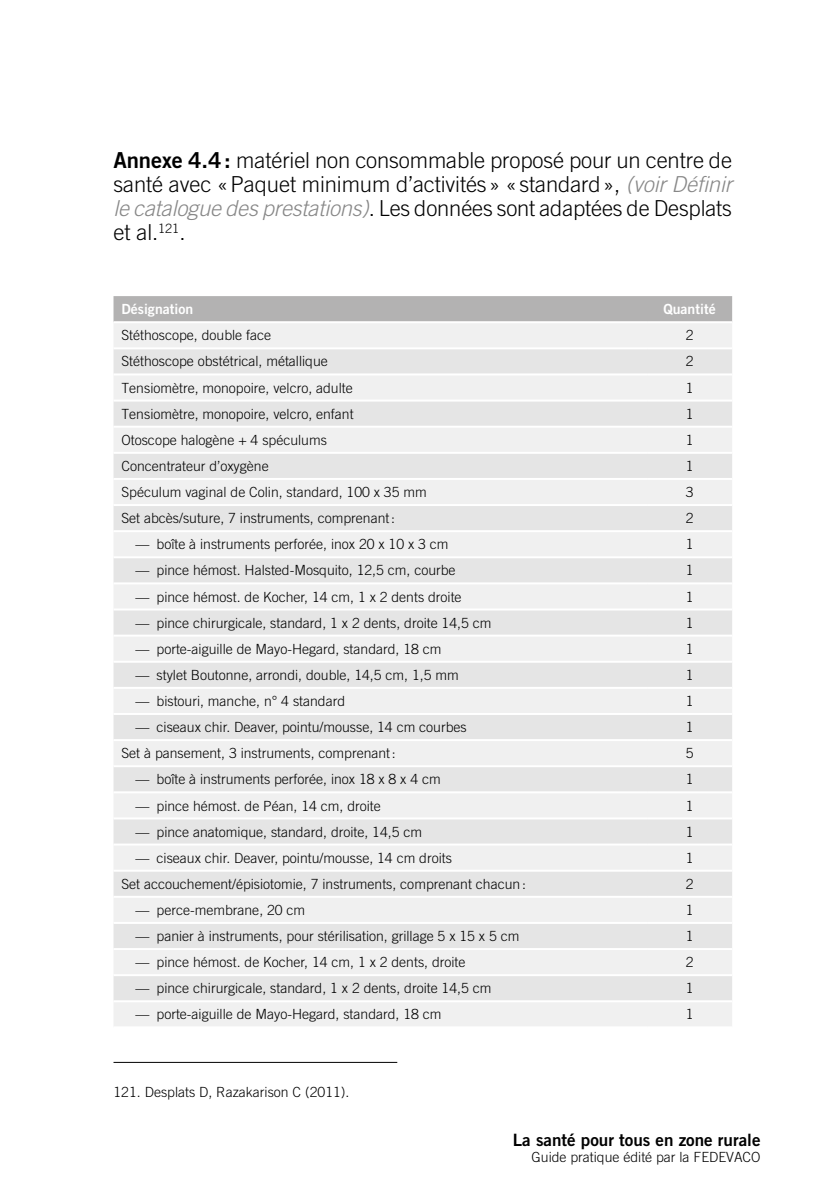
<style>
.page{position:relative;width:840px;height:1191px;background:#fff}
.page>*{position:absolute;margin:0;border:0;box-sizing:border-box;transform-origin:0 0}
.t1{font:300 22px/24px "Trade Gothic LT Std";letter-spacing:-.005em;color:#000;text-align:justify}
.t2{font:17px "Trade Gothic LT Std Bd 2";color:#000}
.t3{font:300 14px "Trade Gothic LT Std";color:#000}
.t4{font:14px "Trade Gothic LT Std Bd 2";color:#fff}
.s1{font-family:"Trade Gothic LT Std Bd 2";font-weight:400}
.s2{font-style:italic;color:#878787}
</style>
<div class="page">
<div style="left:113px;top:296px;width:618px;height:25px;background:#b3b2b2"></div>
<div style="left:114px;top:323px;width:617px;height:703px;background:#f0f0f0"></div>
<svg style="left:113px;top:349px;width:618px;height:651px;fill:#e6e6e6"></svg>
<hr style="left:113px;top:347px;width:533px;height:2px;background:#fff">
<hr style="left:646px;top:347px;width:85px;height:2px;background:#fff">
<hr style="left:113px;top:373px;width:533px;height:2px;background:#fff">
<hr style="left:646px;top:373px;width:85px;height:2px;background:#fff">
<hr style="left:113px;top:399px;width:533px;height:2px;background:#fff">
<hr style="left:646px;top:399px;width:85px;height:2px;background:#fff">
<hr style="left:113px;top:426px;width:533px;height:2px;background:#fff">
<hr style="left:646px;top:426px;width:85px;height:2px;background:#fff">
<hr style="left:113px;top:452px;width:533px;height:2px;background:#fff">
<hr style="left:646px;top:452px;width:85px;height:2px;background:#fff">
<hr style="left:113px;top:478px;width:533px;height:2px;background:#fff">
<hr style="left:646px;top:478px;width:85px;height:2px;background:#fff">
<hr style="left:113px;top:504px;width:533px;height:2px;background:#fff">
<hr style="left:646px;top:504px;width:85px;height:2px;background:#fff">
<hr style="left:113px;top:530px;width:533px;height:2px;background:#fff">
<hr style="left:646px;top:530px;width:85px;height:2px;background:#fff">
<hr style="left:113px;top:556px;width:533px;height:2px;background:#fff">
<hr style="left:646px;top:556px;width:85px;height:2px;background:#fff">
<hr style="left:113px;top:582px;width:533px;height:2px;background:#fff">
<hr style="left:646px;top:582px;width:85px;height:2px;background:#fff">
<hr style="left:113px;top:608px;width:533px;height:2px;background:#fff">
<hr style="left:646px;top:608px;width:85px;height:2px;background:#fff">
<hr style="left:113px;top:634px;width:533px;height:2px;background:#fff">
<hr style="left:646px;top:634px;width:85px;height:2px;background:#fff">
<hr style="left:113px;top:661px;width:533px;height:2px;background:#fff">
<hr style="left:646px;top:661px;width:85px;height:2px;background:#fff">
<hr style="left:113px;top:687px;width:533px;height:2px;background:#fff">
<hr style="left:646px;top:687px;width:85px;height:2px;background:#fff">
<hr style="left:113px;top:713px;width:533px;height:2px;background:#fff">
<hr style="left:646px;top:713px;width:85px;height:2px;background:#fff">
<hr style="left:113px;top:739px;width:533px;height:2px;background:#fff">
<hr style="left:646px;top:739px;width:85px;height:2px;background:#fff">
<hr style="left:113px;top:765px;width:533px;height:2px;background:#fff">
<hr style="left:646px;top:765px;width:85px;height:2px;background:#fff">
<hr style="left:113px;top:791px;width:533px;height:2px;background:#fff">
<hr style="left:646px;top:791px;width:85px;height:2px;background:#fff">
<hr style="left:113px;top:817px;width:533px;height:2px;background:#fff">
<hr style="left:646px;top:817px;width:85px;height:2px;background:#fff">
<hr style="left:113px;top:843px;width:533px;height:2px;background:#fff">
<hr style="left:646px;top:843px;width:85px;height:2px;background:#fff">
<hr style="left:113px;top:869px;width:533px;height:2px;background:#fff">
<hr style="left:646px;top:869px;width:85px;height:2px;background:#fff">
<hr style="left:113px;top:895px;width:533px;height:2px;background:#fff">
<hr style="left:646px;top:895px;width:85px;height:2px;background:#fff">
<hr style="left:113px;top:922px;width:533px;height:2px;background:#fff">
<hr style="left:646px;top:922px;width:85px;height:2px;background:#fff">
<hr style="left:113px;top:948px;width:533px;height:2px;background:#fff">
<hr style="left:646px;top:948px;width:85px;height:2px;background:#fff">
<hr style="left:113px;top:974px;width:533px;height:2px;background:#fff">
<hr style="left:646px;top:974px;width:85px;height:2px;background:#fff">
<hr style="left:113px;top:1000px;width:533px;height:2px;background:#fff">
<hr style="left:646px;top:1000px;width:85px;height:2px;background:#fff">
<hr style="left:113px;top:1062px;width:284px;height:1px;background:#000">
<h1 class="t1" style="left:113px;top:148px;width:619px"><span class="s1">Annexe 4.4:</span> matériel non consommable proposé pour un centre de santé avec «Paquet minimum d’activités» «standard», <span class="s2">(voir Définir le catalogue des prestations)</span>. Les données sont adaptées de Desplats et al.<sup>121</sup>.</h1>
<p class="t4" style="left:121px;top:300px;width:73px">Désignation</p>
<p class="t4" style="left:663px;top:300px;width:54px">Quantité</p>
<p class="t3" style="left:121px;top:327px;width:151px">Stéthoscope, double face</p>
<p class="t3" style="left:685px;top:327px;width:9px">2</p>
<p class="t3" style="left:121px;top:353px;width:208px">Stéthoscope obstétrical, métallique</p>
<p class="t3" style="left:685px;top:353px;width:9px">2</p>
<p class="t3" style="left:121px;top:379px;width:233px">Tensiomètre, monopoire, velcro, adulte</p>
<p class="t3" style="left:685px;top:379px;width:9px">1</p>
<p class="t3" style="left:121px;top:405px;width:233px">Tensiomètre, monopoire, velcro, enfant</p>
<p class="t3" style="left:685px;top:405px;width:9px">1</p>
<p class="t3" style="left:121px;top:431px;width:207px">Otoscope halogène + 4 spéculums</p>
<p class="t3" style="left:685px;top:431px;width:9px">1</p>
<p class="t3" style="left:121px;top:457px;width:149px">Concentrateur d’oxygène</p>
<p class="t3" style="left:685px;top:457px;width:9px">1</p>
<p class="t3" style="left:121px;top:484px;width:306px">Spéculum vaginal de Colin, standard, 100 x 35 mm</p>
<p class="t3" style="left:685px;top:484px;width:9px">3</p>
<p class="t3" style="left:121px;top:510px;width:275px">Set abcès/suture, 7 instruments, comprenant:</p>
<p class="t3" style="left:685px;top:510px;width:9px">2</p>
<p class="t3" style="left:135px;top:536px;width:314px">— boîte à instruments perforée, inox 20 x 10 x 3 cm</p>
<p class="t3" style="left:685px;top:536px;width:9px">1</p>
<p class="t3" style="left:135px;top:562px;width:321px">— pince hémost. Halsted-Mosquito, 12,5 cm, courbe</p>
<p class="t3" style="left:685px;top:562px;width:9px">1</p>
<p class="t3" style="left:135px;top:588px;width:327px">— pince hémost. de Kocher, 14 cm, 1 x 2 dents droite</p>
<p class="t3" style="left:685px;top:588px;width:9px">1</p>
<p class="t3" style="left:135px;top:614px;width:357px">— pince chirurgicale, standard, 1 x 2 dents, droite 14,5 cm</p>
<p class="t3" style="left:685px;top:614px;width:9px">1</p>
<p class="t3" style="left:135px;top:640px;width:307px">— porte-aiguille de Mayo-Hegard, standard, 18 cm</p>
<p class="t3" style="left:685px;top:640px;width:9px">1</p>
<p class="t3" style="left:135px;top:666px;width:324px">— stylet Boutonne, arrondi, double, 14,5 cm, 1,5 mm</p>
<p class="t3" style="left:685px;top:666px;width:9px">1</p>
<p class="t3" style="left:135px;top:692px;width:211px">— bistouri, manche, n° 4 standard</p>
<p class="t3" style="left:685px;top:692px;width:9px">1</p>
<p class="t3" style="left:135px;top:719px;width:332px">— ciseaux chir. Deaver, pointu/mousse, 14 cm courbes</p>
<p class="t3" style="left:685px;top:719px;width:9px">1</p>
<p class="t3" style="left:121px;top:745px;width:276px">Set à pansement, 3 instruments, comprenant:</p>
<p class="t3" style="left:685px;top:745px;width:9px">5</p>
<p class="t3" style="left:135px;top:771px;width:306px">— boîte à instruments perforée, inox 18 x 8 x 4 cm</p>
<p class="t3" style="left:685px;top:771px;width:9px">1</p>
<p class="t3" style="left:135px;top:797px;width:247px">— pince hémost. de Péan, 14 cm, droite</p>
<p class="t3" style="left:685px;top:797px;width:9px">1</p>
<p class="t3" style="left:135px;top:823px;width:288px">— pince anatomique, standard, droite, 14,5 cm</p>
<p class="t3" style="left:685px;top:823px;width:9px">1</p>
<p class="t3" style="left:135px;top:849px;width:318px">— ciseaux chir. Deaver, pointu/mousse, 14 cm droits</p>
<p class="t3" style="left:685px;top:849px;width:9px">1</p>
<p class="t3" style="left:121px;top:875px;width:405px">Set accouchement/épisiotomie, 7 instruments, comprenant chacun:</p>
<p class="t3" style="left:685px;top:875px;width:9px">2</p>
<p class="t3" style="left:135px;top:901px;width:171px">— perce-membrane, 20 cm</p>
<p class="t3" style="left:685px;top:901px;width:9px">1</p>
<p class="t3" style="left:135px;top:927px;width:385px">— panier à instruments, pour stérilisation, grillage 5 x 15 x 5 cm</p>
<p class="t3" style="left:685px;top:927px;width:9px">1</p>
<p class="t3" style="left:135px;top:954px;width:331px">— pince hémost. de Kocher, 14 cm, 1 x 2 dents, droite</p>
<p class="t3" style="left:685px;top:954px;width:9px">2</p>
<p class="t3" style="left:135px;top:980px;width:357px">— pince chirurgicale, standard, 1 x 2 dents, droite 14,5 cm</p>
<p class="t3" style="left:685px;top:980px;width:9px">1</p>
<p class="t3" style="left:135px;top:1006px;width:307px">— porte-aiguille de Mayo-Hegard, standard, 18 cm</p>
<p class="t3" style="left:685px;top:1006px;width:9px">1</p>
<p class="t3" style="left:113px;top:1084px;width:237px">121. Desplats D, Razakarison C (2011).</p>
<p class="t2" style="left:512px;top:1129px;width:249px">La santé pour tous en zone rurale</p>
<p class="t3" style="left:531px;top:1149px;width:230px">Guide pratique édité par la FEDEVACO</p>
</div>
